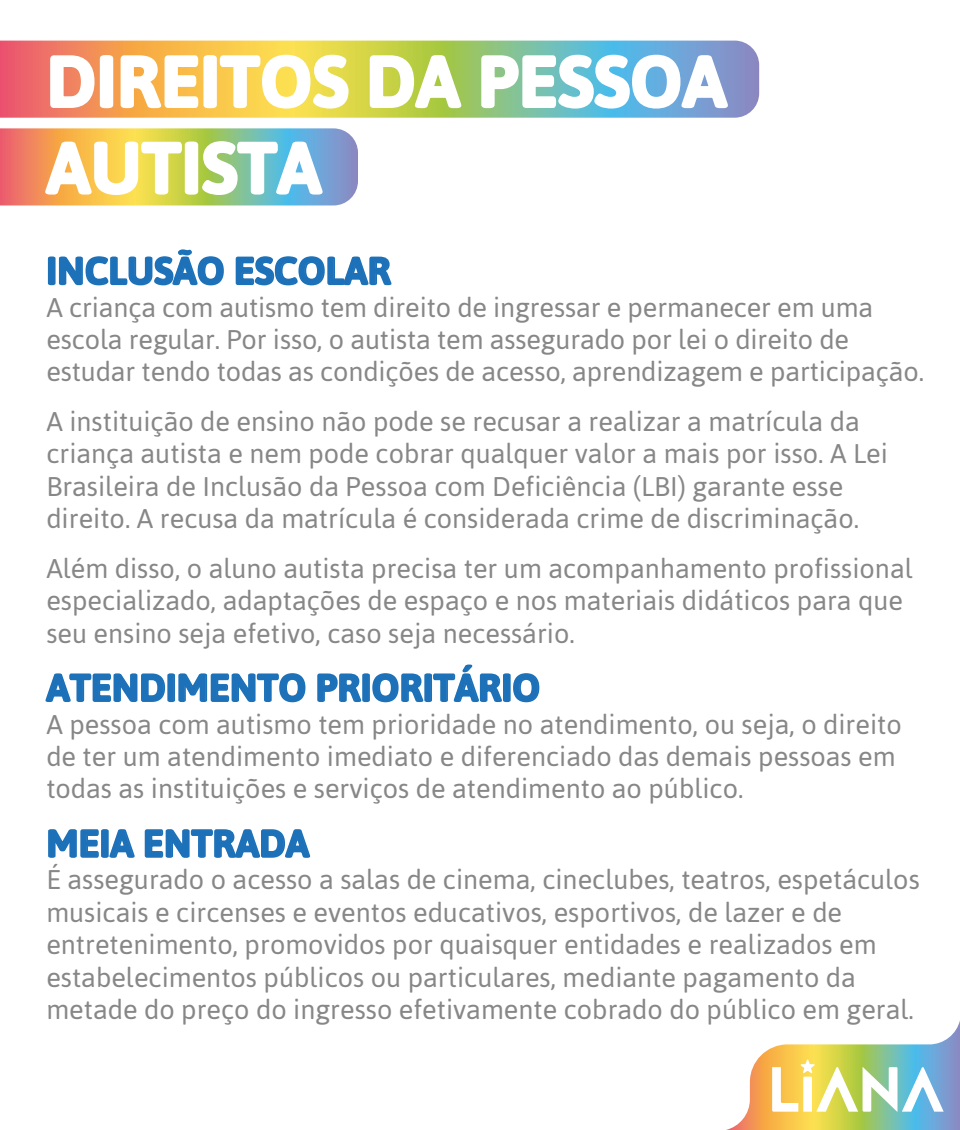
<style>
.page{position:relative;width:960px;height:1130px;background:#fff}
.page>*{position:absolute;margin:0;border:0;box-sizing:border-box;transform-origin:0 0}
.t1{font:700 72px/86.4px "Asap";color:#fff}
.t2{font:700 38.25px "Asap";color:#1d71b8}
.t3{font:27px/32.4px "Asap";color:#878787}
</style>
<div class="page">
<svg style="left:0;top:41px;width:759px;height:77px;background:#bdab7c"></svg>
<svg style="left:49px;top:53px;width:301px;height:57px;background:#f7c873"></svg>
<svg style="left:368px;top:54px;width:94px;height:55px;background:#c5d76a"></svg>
<svg style="left:480px;top:53px;width:248px;height:57px;background:#8cc4d1"></svg>
<svg style="left:0;top:128px;width:358px;height:77px;background:#c2bd8b"></svg>
<svg style="left:47px;top:249px;width:177px;height:37px"></svg>
<svg style="left:235px;top:256px;width:157px;height:30px"></svg>
<svg style="left:45px;top:673px;width:261px;height:30px"></svg>
<svg style="left:317px;top:664px;width:223px;height:39px"></svg>
<svg style="left:48px;top:829px;width:87px;height:29px"></svg>
<svg style="left:144px;top:829px;width:167px;height:29px"></svg>
<svg style="left:726px;top:1024px;width:233px;height:106px"></svg>
<h1 class="t1" style="left:46px;top:38px;width:681px">DIREITOS DA PESSOA<br>AUTISTA</h1>
<h2 class="t2" style="left:46px;top:248px;width:346px">INCLUSÃO ESCOLAR</h2>
<p class="t3" style="left:46px;top:291px;width:878px">A criança com autismo tem direito de ingressar e permanecer em uma escola regular. Por isso, o autista tem assegurado por lei o direito de estudar tendo todas as condições de acesso, aprendizagem e participação.</p>
<p class="t3" style="left:46px;top:405px;width:842px">A instituição de ensino não pode se recusar a realizar a matrícula da criança autista e nem pode cobrar qualquer valor a mais por isso. A Lei Brasileira de Inclusão da Pessoa com Deficiência (LBI) garante esse direito. A recusa da matrícula é considerada crime de discriminação.</p>
<p class="t3" style="left:46px;top:552px;width:867px">Além disso, o aluno autista precisa ter um acompanhamento profissional especializado, adaptações de espaço e nos materiais didáticos para que seu ensino seja efetivo, caso seja necessário.</p>
<h2 class="t2" style="left:46px;top:665px;width:495px">ATENDIMENTO PRIORITÁRIO</h2>
<p class="t3" style="left:46px;top:707px;width:856px">A pessoa com autismo tem prioridade no atendimento, ou seja, o direito de ter um atendimento imediato e diferenciado das demais pessoas em todas as instituições e serviços de atendimento ao público.</p>
<h2 class="t2" style="left:46px;top:821px;width:264px">MEIA ENTRADA</h2>
<p class="t3" style="left:46px;top:863px;width:874px">É assegurado o acesso a salas de cinema, cineclubes, teatros, espetáculos musicais e circenses e eventos educativos, esportivos, de lazer e de entretenimento, promovidos por quaisquer entidades e realizados em estabelecimentos públicos ou particulares, mediante pagamento da metade do preço do ingresso efetivamente cobrado do público em geral.</p>
</div>
